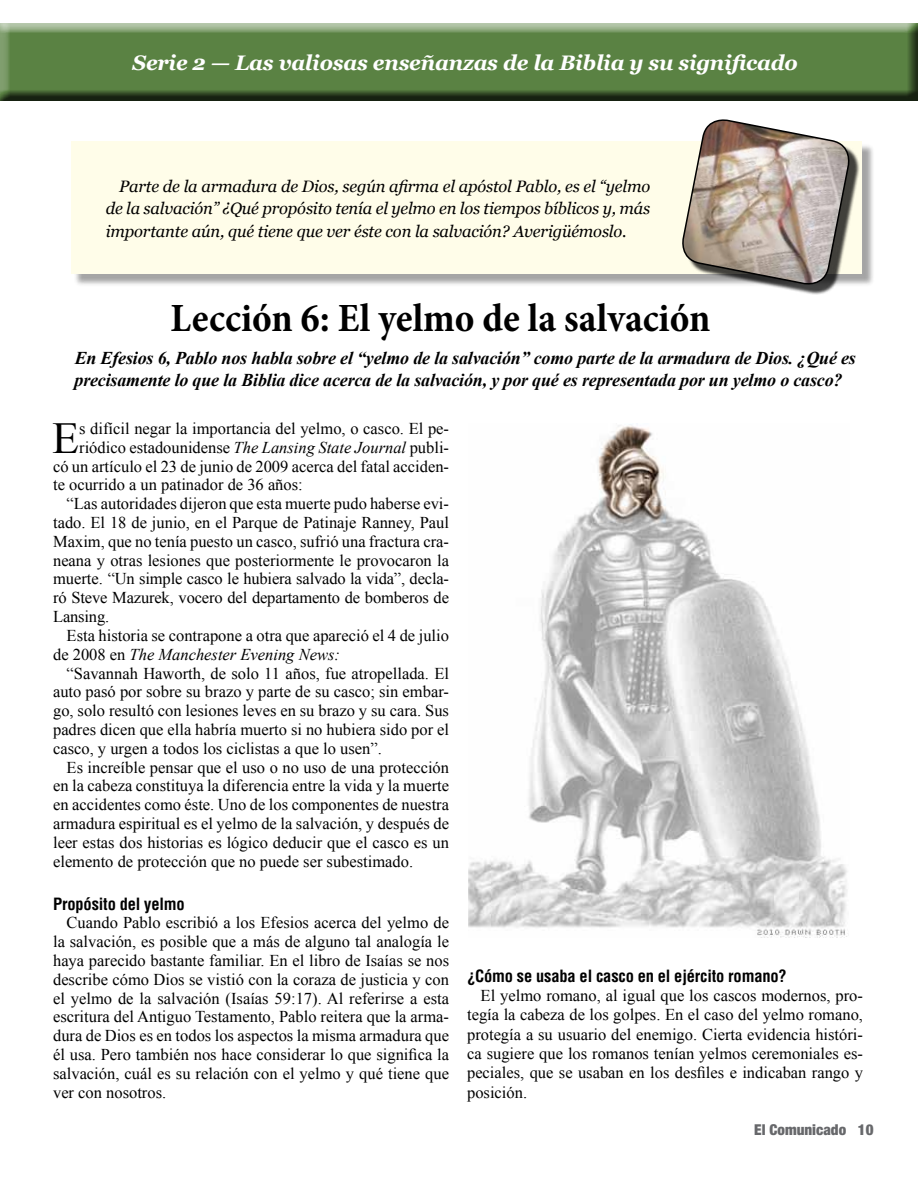
<style>
.page{position:relative;width:918px;height:1188px;background:#fff}
.page>*{position:absolute;margin:0;border:0;box-sizing:border-box;transform-origin:0 0}
.t1{font:44.25px "Times New Roman";color:#000}
.t2{font:700 condensed 40.5px "Minion Pro";color:#000}
.t3{font:italic 700 21px "Georgia";letter-spacing:-.01em;color:#fff}
.t4{font:italic 700 18px/22.5px "Times New Roman";letter-spacing:-.01em;color:#000}
.t5{font:16.5px/18.8px "Times New Roman";color:#000;text-align:justify}
.t6{font:italic 16.5px/22.5px "Georgia";letter-spacing:-.01em;color:#000;text-align:justify}
.t7{font:700 condensed 16.5px "Helvetica";letter-spacing:-.01em;color:#000}
.t8{font:italic 16.5px "Times New Roman";color:#000}
.t9{font:900 condensed 15px "Helvetica Neue";color:#67686b}
.s1{font-style:italic}
.s2{font-style:normal}
</style>
<div class="page">
<div style="left:0;top:23px;width:918px;height:79px;background:#000;opacity:.75"></div>
<div style="left:74px;top:144px;width:801px;height:143px;background:#000;opacity:.36"></div>
<div style="left:71px;top:141px;width:791px;height:133px;background:#fffde9"></div>
<div style="left:687px;top:124px;width:173px;height:171px;background:#000;opacity:.75"></div>
<img style="left:679px;top:119px;width:173px;height:168px">
<img style="left:468px;top:424px;width:379px;height:513px">
<p class="t3" style="left:133px;top:49px;width:667px">Serie 2 — Las valiosas enseñanzas de la Biblia y su significado</p>
<p class="t6" style="left:106px;top:175px;width:546px;text-indent:13px">Parte de la armadura de Dios, según afirma el apóstol Pablo, es el “yelmo de la salvación” ¿Qué propósito tenía el yelmo en los tiempos bíblicos y, más importante aún, qué tiene que ver éste con la salvación? Averigüémoslo.</p>
<h2 class="t2" style="left:171px;top:290px;width:541px">Lección 6: El yelmo de la salvación</h2>
<p class="t4" style="left:75px;top:346px;width:783px">En Efesios 6, Pablo nos habla sobre el “yelmo de la salvación” como parte de la armadura de Dios. ¿Qué es precisamente lo que la Biblia dice acerca de la salvación, y por qué es representada por un yelmo o casco?</p>
<h1 class="t1" style="left:52px;top:408px;width:29px">E</h1>
<p class="t5" style="left:79px;top:419px;width:371px">s difícil negar la importancia del yelmo, o casco. El pe-</p>
<p class="t5" style="left:79px;top:438px;width:371px">riódico estadounidense <span class="s1">The Lansing State Journal</span> publi-</p>
<p class="t5" style="left:53px;top:456px;width:397px">có un artículo el 23 de junio de 2009 acerca del fatal acciden-</p>
<p class="t5" style="left:53px;top:475px;width:251px">te ocurrido a un patinador de 36 años:</p>
<p class="t5" style="left:67px;top:494px;width:384px">“Las autoridades dijeron que esta muerte pudo haberse evi-</p>
<p class="t5" style="left:53px;top:513px;width:398px">tado. El 18 de junio, en el Parque de Patinaje Ranney, Paul</p>
<p class="t5" style="left:53px;top:532px;width:397px">Maxim, que no tenía puesto un casco, sufrió una fractura cra-</p>
<p class="t5" style="left:53px;top:551px;width:397px">neana y otras lesiones que posteriormente le provocaron la</p>
<p class="t5" style="left:53px;top:569px;width:398px">muerte. “Un simple casco le hubiera salvado la vida”, decla-</p>
<p class="t5" style="left:53px;top:588px;width:397px">ró Steve Mazurek, vocero del departamento de bomberos de</p>
<p class="t5" style="left:53px;top:607px;width:58px">Lansing.</p>
<p class="t5" style="left:67px;top:626px;width:384px">Esta historia se contrapone a otra que apareció el 4 de julio</p>
<p class="t8" style="left:53px;top:643px;width:288px"><span class="s2">de 2008 en</span> The Manchester Evening News:</p>
<p class="t5" style="left:67px;top:663px;width:384px">“Savannah Haworth, de solo 11 años, fue atropellada. El</p>
<p class="t5" style="left:53px;top:682px;width:397px">auto pasó por sobre su brazo y parte de su casco; sin embar-</p>
<p class="t5" style="left:53px;top:701px;width:397px">go, solo resultó con lesiones leves en su brazo y su cara. Sus</p>
<p class="t5" style="left:53px;top:720px;width:398px">padres dicen que ella habría muerto si no hubiera sido por el</p>
<p class="t5" style="left:53px;top:739px;width:330px">casco, y urgen a todos los ciclistas a que lo usen”.</p>
<p class="t5" style="left:67px;top:757px;width:384px">Es increíble pensar que el uso o no uso de una protección</p>
<p class="t5" style="left:53px;top:776px;width:397px">en la cabeza constituya la diferencia entre la vida y la muerte</p>
<p class="t5" style="left:53px;top:795px;width:398px">en accidentes como éste. Uno de los componentes de nuestra</p>
<p class="t5" style="left:53px;top:814px;width:398px">armadura espiritual es el yelmo de la salvación, y después de</p>
<p class="t5" style="left:53px;top:833px;width:397px">leer estas dos historias es lógico deducir que el casco es un</p>
<p class="t5" style="left:53px;top:851px;width:362px">elemento de protección que no puede ser subestimado.</p>
<p class="t7" style="left:53px;top:894px;width:133px">Propósito del yelmo</p>
<p class="t5" style="left:53px;top:913px;width:398px;text-indent:13px">Cuando Pablo escribió a los Efesios acerca del yelmo de la salvación, es posible que a más de alguno tal analogía le haya parecido bastante familiar. En el libro de Isaías se nos describe cómo Dios se vistió con la coraza de justicia y con el yelmo de la salvación (Isaías 59:17). Al referirse a esta escritura del Antiguo Testamento, Pablo reitera que la arma&shy;dura de Dios es en todos los aspectos la misma armadura que él usa. Pero también nos hace considerar lo que significa la salvación, cuál es su relación con el yelmo y qué tiene que ver con nosotros.</p>
<p class="t7" style="left:467px;top:966px;width:321px">¿Cómo se usaba el casco en el ejército romano?</p>
<p class="t5" style="left:467px;top:985px;width:398px;line-height:19.4px;text-indent:13px">El yelmo romano, al igual que los cascos modernos, pro&shy;tegía la cabeza de los golpes. En el caso del yelmo romano, protegía a su usuario del enemigo. Cierta evidencia históri&shy;ca sugiere que los romanos tenían yelmos ceremoniales es&shy;peciales, que se usaban en los desfiles e indicaban rango y posición.</p>
<p class="t9" style="left:754px;top:1121px;width:121px">El Comunicado 10</p>
</div>
